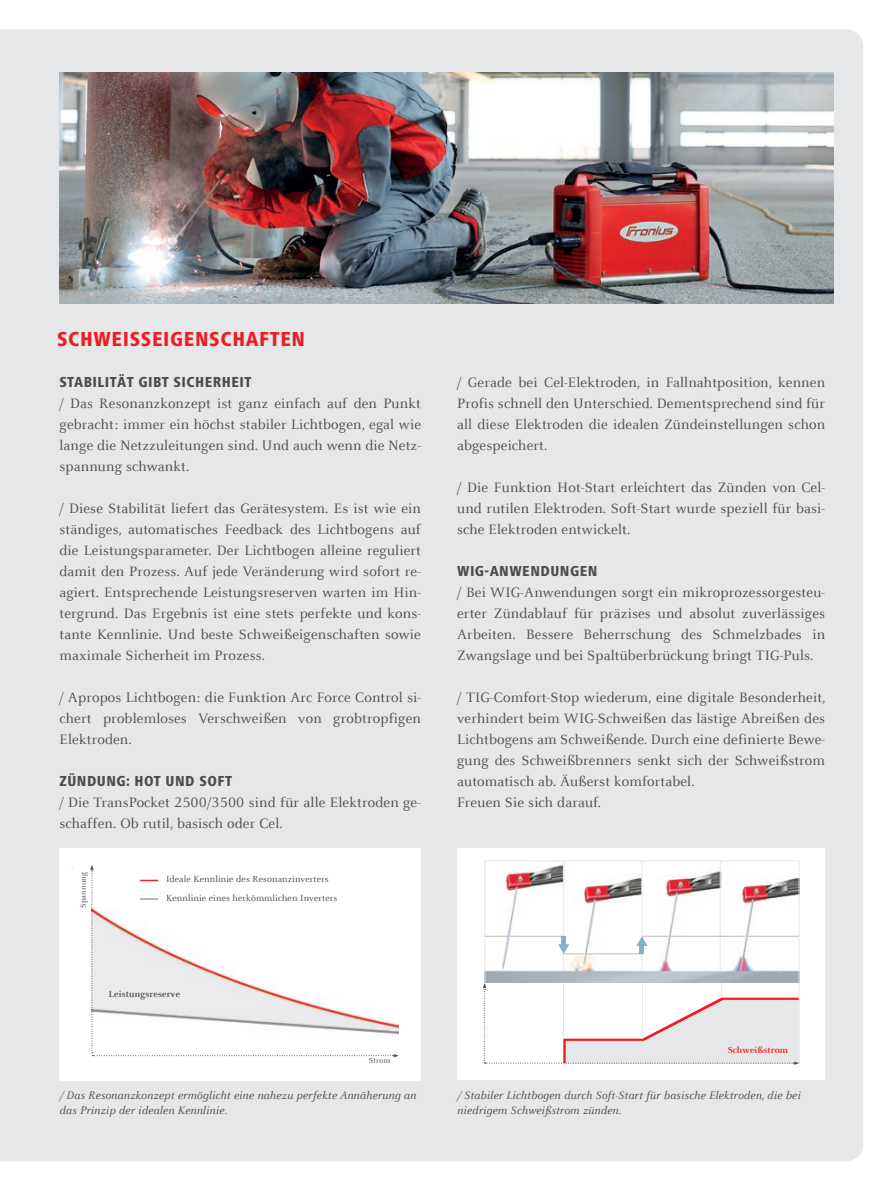
<style>
.page{position:relative;width:893px;height:1191px;background:#fff}
.page>*{position:absolute;margin:0;border:0;box-sizing:border-box;transform-origin:0 0}
.t1{font:800 condensed 21px "Frutiger Next LTW1 G";letter-spacing:.03em;color:#ee1d23}
.t2{font:15px/21px "Celeste Offc Pro";letter-spacing:.01em;color:#4b4c4d;text-align:justify}
.t3{font:800 condensed 15px "Frutiger Next LTW1 G";letter-spacing:.03em;color:#4b4c4d}
.t4{font:italic 12px/15px "Celeste Offc Pro";letter-spacing:.01em;color:#4b4c4d}
.t5{font:9.75px/18.8px "Celeste Offc Pro";letter-spacing:.01em;color:#4b4c4d}
.t6{font:700 9.75px "Celeste Offc Pro";letter-spacing:.01em;color:#4b4c4d}
.t7{font:700 9.75px "Celeste Offc Pro";letter-spacing:.01em;color:#ee1d23}
.t8{font:8.25px "Celeste Offc Pro";letter-spacing:.01em;color:#4b4c4d}
</style>
<div class="page">
<div style="left:0;top:30px;width:863px;height:1131px;background:#e6e7e9"></div>
<img style="left:60px;top:72px;width:773px;height:232px">
<div style="left:60px;top:848px;width:361px;height:232px;background:#fff"></div>
<svg style="left:90px;top:865px;width:309px;height:192px"></svg>
<div style="left:457px;top:849px;width:368px;height:231px;background:#fff"></div>
<img style="left:486px;top:861px;width:313px;height:121px">
<hr style="left:563px;top:860px;width:1px;height:110px;background:#e6e7e9">
<hr style="left:642px;top:860px;width:1px;height:110px;background:#e6e7e9">
<hr style="left:720px;top:860px;width:1px;height:110px;background:#e6e7e9">
<hr style="left:799px;top:860px;width:1px;height:203px;background:#e6e7e9">
<hr style="left:485px;top:860px;width:1px;height:122px;background:#e6e7e9">
<hr style="left:485px;top:860px;width:314px;height:1px;background:#e6e7e9">
<svg style="left:483px;top:982px;width:316px;height:82px"></svg>
<hr style="left:510px;top:936px;width:54px;height:1px;background:#bcbdc0">
<svg style="left:485px;top:936px;width:23px;height:1px"></svg>
<hr style="left:586px;top:953px;width:56px;height:1px;background:#bcbdc0">
<hr style="left:670px;top:936px;width:75px;height:1px;background:#bcbdc0">
<hr style="left:747px;top:936px;width:52px;height:1px;background:#bcbdc0">
<svg style="left:558px;top:942px;width:27px;height:12px"></svg>
<div style="left:561px;top:936px;width:5px;height:10px;background:#81b3c5"></div>
<svg style="left:636px;top:936px;width:32px;height:18px"></svg>
<hr style="left:640px;top:943px;width:4px;height:11px;background:#81b3c5">
<h1 class="t1" style="left:57px;top:327px;width:250px">SCHWEISSEIGENSCHAFTEN</h1>
<p class="t3" style="left:60px;top:373px;width:193px">STABILITÄT GIBT SICHERHEIT</p>
<p class="t2" style="left:60px;top:392px;width:363px">/ Das Resonanzkonzept ist ganz einfach auf den Punkt gebracht: immer ein höchst stabiler Lichtbogen, egal wie lange die Netzzuleitungen sind. Und auch wenn die Netz&shy;spannung schwankt.</p>
<p class="t2" style="left:60px;top:497px;width:363px">/ Diese Stabilität liefert das Gerätesystem. Es ist wie ein ständiges, automatisches Feedback des Lichtbogens auf die Leistungsparameter. Der Lichtbogen alleine reguliert damit den Prozess. Auf jede Veränderung wird sofort re&shy;agiert. Entsprechende Leistungsreserven warten im Hin&shy;tergrund. Das Ergebnis ist eine stets perfekte und kons&shy;tante Kennlinie. Und beste Schweißeigenschaften sowie maximale Sicherheit im Prozess.</p>
<p class="t2" style="left:60px;top:686px;width:363px">/ Apropos Lichtbogen: die Funktion Arc Force Control si&shy;chert problemloses Verschweißen von grobtropfigen Elektroden.</p>
<p class="t3" style="left:60px;top:772px;width:174px">ZÜNDUNG: HOT UND SOFT</p>
<p class="t2" style="left:60px;top:791px;width:363px">/ Die TransPocket 2500/3500 sind für alle Elektroden ge&shy;schaffen. Ob rutil, basisch oder Cel.</p>
<p class="t8" style="left:78px;top:907px;width:37px;rotate:-90deg">Spannung</p>
<p class="t5" style="left:166px;top:869px;width:173px">Ideale Kennlinie des Resonanzinverters<br>Kennlinie eines herkömmlichen Inverters</p>
<p class="t6" style="left:109px;top:987px;width:73px">Leistungsreserve</p>
<p class="t8" style="left:369px;top:1055px;width:23px">Strom</p>
<p class="t2" style="left:457px;top:371px;width:369px">/ Gerade bei Cel-Elektroden, in Fallnahtposition, kennen Profis schnell den Unterschied. Dementsprechend sind für all diese Elektroden die idealen Zündeinstellungen schon abgespeichert.</p>
<p class="t2" style="left:457px;top:476px;width:369px">/ Die Funktion Hot-Start erleichtert das Zünden von Cel&shy;und rutilen Elektroden. Soft-Start wurde speziell für basi&shy;sche Elektroden entwickelt.</p>
<p class="t3" style="left:457px;top:562px;width:10px">WIG</p>
<p class="t3" style="left:485px;top:562px;width:114px">-ANWENDUNGEN</p>
<p class="t2" style="left:457px;top:581px;width:369px">/ Bei WIG-Anwendungen sorgt ein mikroprozessorgesteu&shy;erter Zündablauf für präzises und absolut zuverlässiges Arbeiten. Bessere Beherrschung des Schmelzbades in Zwangslage und bei Spaltüberbrückung bringt TIG-Puls.</p>
<p class="t2" style="left:457px;top:686px;width:370px;text-align:left">/ TIG-Comfort-Stop wiederum, eine digitale Besonderheit, verhindert beim WIG-Schweißen das lästige Abreißen des Lichtbogens am Schweißende. Durch eine definierte Bewe&shy;gung des Schweißbrenners senkt sich der Schweißstrom automatisch ab. Äußerst komfortabel.<br>Freuen Sie sich darauf.</p>
<p class="t7" style="left:728px;top:1044px;width:62px">Schweißstrom</p>
<p class="t4" style="left:60px;top:1087px;width:358px">/ Das Resonanzkonzept ermöglicht eine nahezu perfekte Annäherung an das Prinzip der idealen Kennlinie.</p>
<p class="t4" style="left:457px;top:1087px;width:345px">/ Stabiler Lichtbogen durch Soft-Start für basische Elektroden, die bei niedrigem Schweißstrom zünden.</p>
</div>
